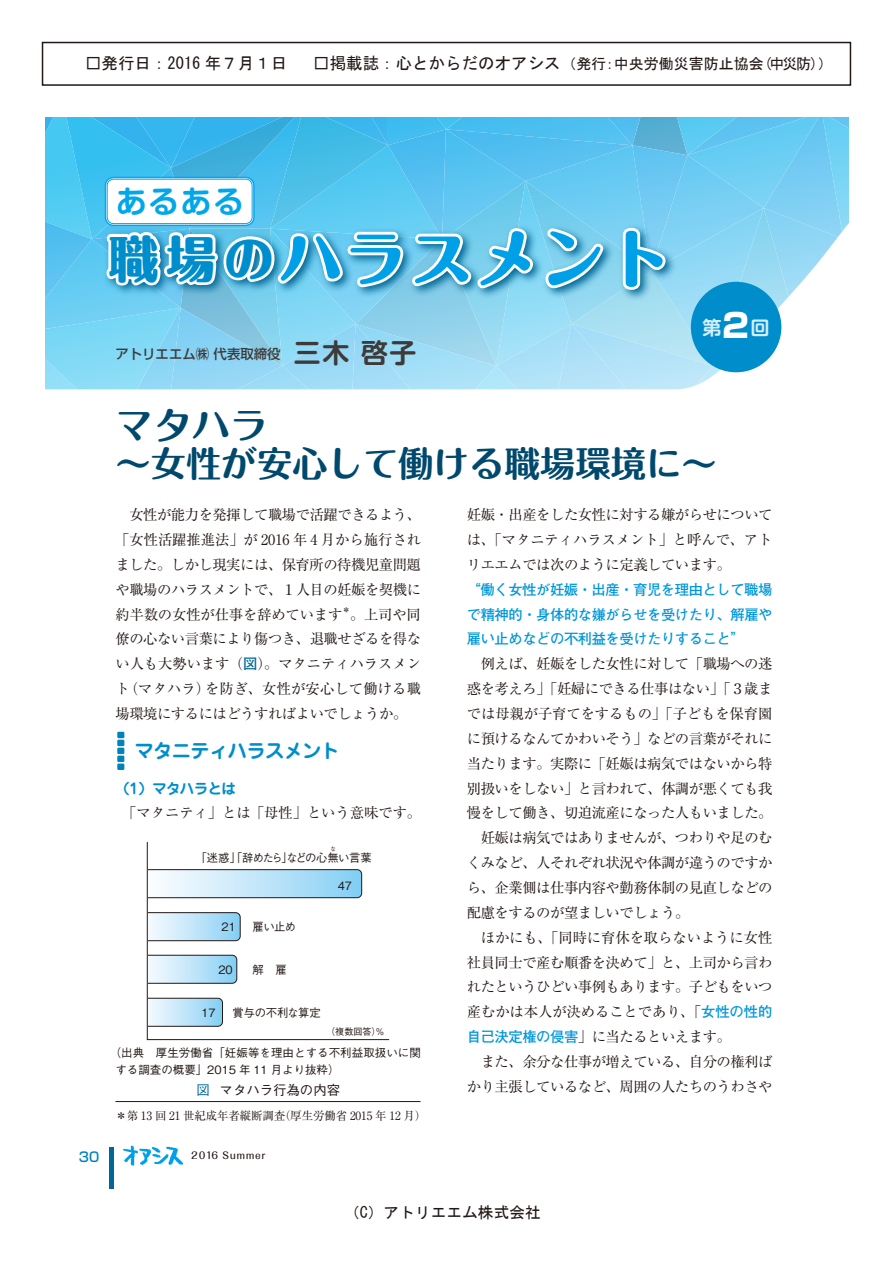
<style>
.page{position:relative;width:893px;height:1263px;background:#fff}
.page>*{position:absolute;margin:0;border:0;box-sizing:border-box;transform-origin:0 0}
.t1{font:800 63.15px "Maru Fo Pro";letter-spacing:.04em;color:#00a0e9}
.t2{font:700 38.25px "Maru Fo Pro";color:#00496d}
.t3{font:700 35.4px "Maru Fo Pro";color:#00496d}
.t4{font:700 30.6px "Shin M Go Pro De";color:#00a7ea}
.t5{font:700 19.2px "Shin M Go Pro De";color:#d3edfb}
.t6{font:700 19.05px "Jun 501 Pro";letter-spacing:-.025em;color:#008dcb}
.t7{font:16.5px "MS Gothic";color:#221815}
.t8{font:15.75px "MS Gothic";color:#221815}
.t9{font:15px "MS Gothic";color:#221815}
.t10{font:14.4px/24.9px "Ryumin Pro";letter-spacing:-.035em;color:#221815;text-align:justify}
.t11{font:700 14.4px/24.9px "Futo Go B101 Pro";letter-spacing:-.035em;color:#0097db;text-align:justify}
.t12{font:14.4px "Ryumin Pro";letter-spacing:-.005em;color:#221815}
.t13{font:700 14.4px "Jun 501 Pro";letter-spacing:-.035em;color:#008dcb}
.t14{font:500 13.35px "Shin Go Pro";color:#3e3a39}
.t15{font:500 13.35px "Gothic BBB Pro";color:#221815}
.t16{font:500 13.35px "Shin Go Pro";color:#0082ba}
.t17{font:500 11.4px/17.2px "Gothic BBB Pro";color:#221815}
.t18{font:11.4px "Ryumin Pro";letter-spacing:-.015em;color:#221815}
.t19{font:500 11.4px "Gothic BBB Pro";letter-spacing:-.06em;color:#221815}
.t20{font:500 11.4px "Gothic BBB Pro";letter-spacing:-.03em;color:#221815}
.t21{font:500 9.6px "Maru Fo Pro";letter-spacing:.06em;color:#221815}
.t22{font:500 9.15px "Gothic BBB Pro";color:#221815}
.t23{font:8.4px "Ryumin Pro";color:#221815}
.t24{font:500 5.7px "Gothic BBB Pro";color:#221815}
.s1{font-size:16.5px}
.s2{font-size:49.65px;color:#008dcb}
.s3{font-family:"Shin M Go Pro De";font-weight:700;font-size:26.7px}
.s4{font-family:"Shin Go Pro";font-weight:800;font-size:33px;color:#fff}
.s5{font-family:"Futo Go B101 Pro";font-weight:700;color:#006896}
.s6{color:#006896}
.s7{font-family:"Futo Go B101 Pro";font-weight:700;color:#0097db}
</style>
<div class="page">
<div style="left:42px;top:42px;width:809px;height:44px;border:2px solid #221815"></div>
<svg style="left:46px;top:117px;width:803px;height:272px;background:#84d1f0"></svg>
<div style="left:691px;top:282px;width:90px;height:90px;background:#008dcb;border-radius:50%"></div>
<div style="left:117px;top:732px;width:7px;height:6px;background:#0082ba"></div>
<div style="left:117px;top:740px;width:7px;height:6px;background:#0082ba"></div>
<div style="left:117px;top:748px;width:7px;height:6px;background:#0082ba"></div>
<div style="left:117px;top:755px;width:7px;height:7px;background:#0082ba"></div>
<div style="left:117px;top:763px;width:7px;height:7px;background:#0082ba"></div>
<svg style="left:147px;top:842px;width:243px;height:198px"></svg>
<hr style="left:115px;top:1101px;width:306px;height:1px;background:#221815">
<img style="left:139px;top:1148px;width:12px;height:17px">
<img style="left:151px;top:1146px;width:13px;height:19px">
<img style="left:164px;top:1146px;width:18px;height:19px">
<img style="left:123px;top:1145px;width:15px;height:20px">
<div style="left:109px;top:1147px;width:5px;height:41px;background:#006896"></div>
<p class="t7" style="left:85px;top:55px;width:204px">□発行日：2016 年７月１日</p>
<p class="t9" style="left:313px;top:56px;width:521px"><span class="s1">□掲載誌：心とからだのオアシス　　</span>（発行：中央労働災害防止協会(中災防)）</p>
<h3 class="t4" style="left:116px;top:177px;width:129px">あるある</h3>
<h1 class="t1" style="left:109px;top:208px;width:563px"><span class="s2">職場の</span>ハラスメント</h1>
<p class="t14" style="left:115px;top:343px;width:302px">アトリエエム㈱ 代表取締役　<span class="s3">三木 啓子</span></p>
<h3 class="t5" style="left:702px;top:312px;width:69px">第<span class="s4">2</span>回</h3>
<h2 class="t2" style="left:115px;top:395px;width:154px">マタハラ</h2>
<h3 class="t3" style="left:115px;top:436px;width:603px">～女性が安心して働ける職場環境に～</h3>
<p class="t10" style="left:115px;top:501px;width:307px">　女性が能力を発揮して職場で活躍できるよう、「女性活躍推進法」が 2016 年 4 月から施行されました。しかし現実には、保育所の待機児童問題や職場のハラスメントで、１人目の妊娠を契機に約半数の女性が仕事を辞めています</p>
<p class="t23" style="left:342px;top:603px;width:10px">＊</p>
<p class="t10" style="left:115px;top:601px;width:307px;text-indent:235px">。上司や同僚の心ない言葉により傷つき、退職せざるを得ない人も大勢います（<span class="s5">図</span>）。マタニティハラスメント（マタハラ）を防ぎ、女性が安心して働ける職場環境にするにはどうすればよいでしょうか。</p>
<h3 class="t6" style="left:135px;top:736px;width:207px">マタニティハラスメント</h3>
<p class="t13" style="left:115px;top:777px;width:122px">（1）マタハラとは</p>
<p class="t12" style="left:115px;top:802px;width:307px">　「マタニティ」とは「母性」という意味です。</p>
<p class="t24" style="left:331px;top:844px;width:7px">な</p>
<p class="t19" style="left:195px;top:848px;width:178px">「迷惑」「辞めたら」などの心無い言葉</p>
<p class="t17" style="left:222px;top:916px;width:16px">21</p>
<p class="t17" style="left:253px;top:916px;width:45px">雇い止め</p>
<p class="t17" style="left:338px;top:875px;width:16px">47</p>
<p class="t17" style="left:218px;top:959px;width:16px">20</p>
<p class="t17" style="left:253px;top:959px;width:36px">解　雇</p>
<p class="t20" style="left:232px;top:1003px;width:90px">賞与の不利な算定</p>
<p class="t17" style="left:201px;top:1002px;width:16px">17</p>
<p class="t22" style="left:326px;top:1024px;width:60px">（複数回答）％</p>
<p class="t17" style="left:115px;top:1042px;width:307px;text-indent:-6px">（出典　厚生労働省「妊娠等を理由とする不利益取扱いに関する調査の概要」2015 年 11 月より抜粋）</p>
<p class="t15" style="left:196px;top:1079px;width:145px"><span class="s6">図</span> マタハラ行為の内容</p>
<p class="t18" style="left:115px;top:1107px;width:312px">＊第 13 回 21 世紀成年者縦断調査（厚生労働省 2015 年 12 月）</p>
<p class="t16" style="left:79px;top:1146px;width:22px">30</p>
<p class="t21" style="left:191px;top:1148px;width:76px">2016 Summer</p>
<p class="t10" style="left:467px;top:501px;width:307px">妊娠・出産をした女性に対する嫌がらせについては、「マタニティハラスメント」と呼んで、アトリエエムでは次のように定義しています。</p>
<p class="t11" style="left:467px;top:575px;width:307px">“働く女性が妊娠・出産・育児を理由として職場で精神的・身体的な嫌がらせを受けたり、解雇や雇い止めなどの不利益を受けたりすること”</p>
<p class="t10" style="left:467px;top:650px;width:307px;text-align:left">　例えば、妊娠をした女性に対して「職場への迷惑を考えろ」「妊婦にできる仕事はない」「３歳までは母親が子育てをするもの」「子どもを保育園に預けるなんてかわいそう」などの言葉がそれに当たります。実際に「妊娠は病気ではないから特別扱いをしない」と言われて、体調が悪くても我慢をして働き、切迫流産になった人もいました。　妊娠は病気ではありませんが、つわりや足のむくみなど、人それぞれ状況や体調が違うのですから、企業側は仕事内容や勤務体制の見直しなどの配慮をするのが望ましいでしょう。<br>　ほかにも、「同時に育休を取らないように女性社員同士で産む順番を決めて」と、上司から言われたというひどい事例もあります。子どもをいつ産むかは本人が決めることであり、「<span class="s7">女性の性的自己決定権の侵害</span>」に当たるといえます。<br>　また、余分な仕事が増えている、自分の権利ばかり主張しているなど、周囲の人たちのうわさや</p>
<p class="t8" style="left:344px;top:1205px;width:198px">（C）アトリエエム株式会社</p>
</div>
